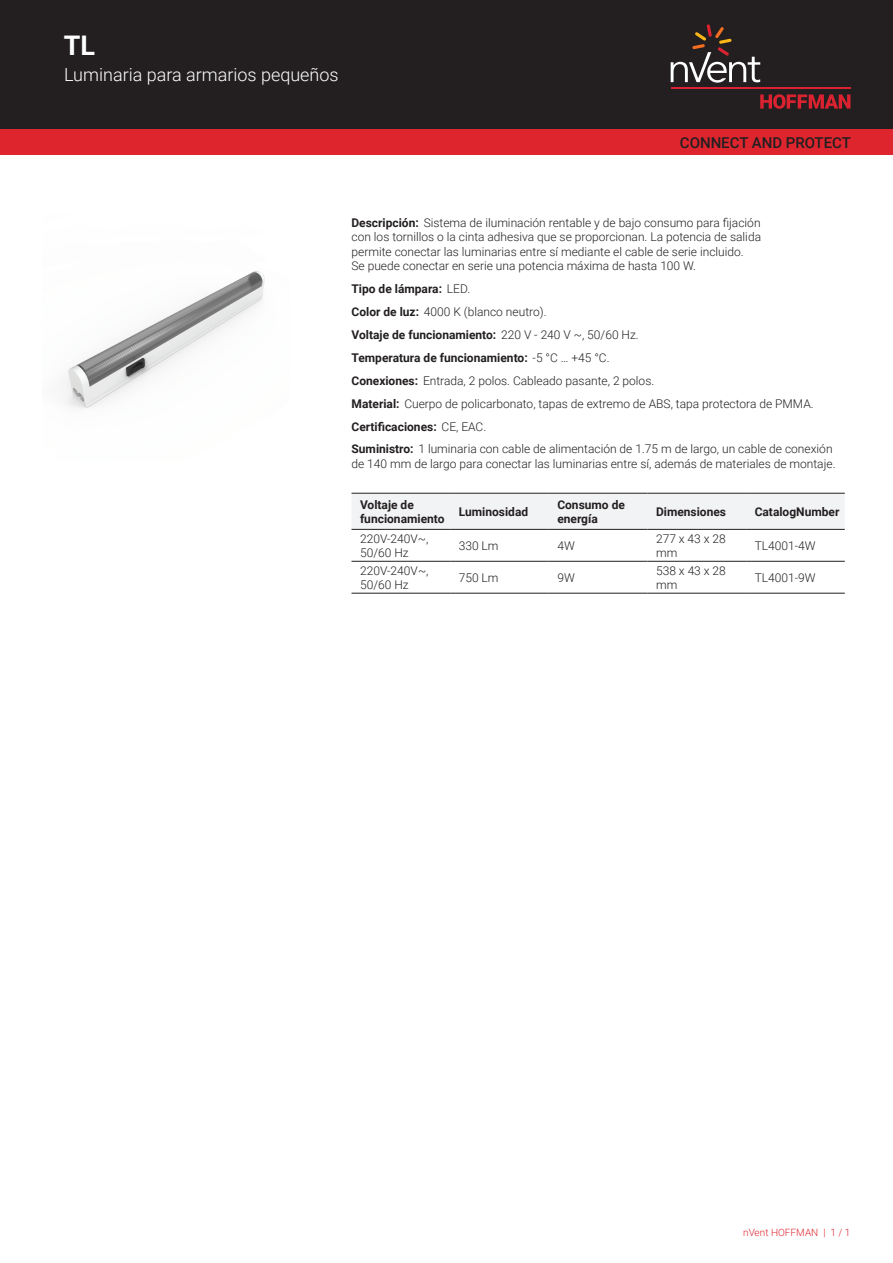
<style>
.page{position:relative;width:893px;height:1263px;background:#fff}
.page>*{position:absolute;margin:0;border:0;box-sizing:border-box;transform-origin:0 0}
.t1{font:700 27px "Roboto";color:#fff}
.t2{font:300 18px "Roboto";color:#fff}
.t3{font:500 15px "Roboto";color:#231f20}
.t4{font:300 12px/14.4px "Roboto";color:#231f20}
.t5{font:700 12px/14.4px "Roboto";color:#231f20}
.t6{font:300 10.05px "Roboto";color:#de252e}
.s1{font-weight:700}
</style>
<div class="page">
<div style="left:0;top:0;width:893px;height:129px;background:#231f20"></div>
<svg style="left:760px;top:94px;width:90px;height:15px"></svg>
<hr style="left:671px;top:88px;width:179px;height:1px;background:#db2230">
<svg style="left:671px;top:24px;width:89px;height:59px"></svg>
<div style="left:0;top:129px;width:893px;height:26px;background:#de252e"></div>
<div style="left:351px;top:494px;width:494px;height:35px;background:#f2f3f4"></div>
<hr style="left:351px;top:493px;width:99px;height:1px;background:#231f20">
<hr style="left:450px;top:493px;width:99px;height:1px;background:#231f20">
<hr style="left:549px;top:493px;width:98px;height:1px;background:#231f20">
<hr style="left:647px;top:493px;width:99px;height:1px;background:#231f20">
<hr style="left:746px;top:493px;width:99px;height:1px;background:#231f20">
<hr style="left:351px;top:561px;width:99px;height:1px;background:#231f20">
<hr style="left:450px;top:561px;width:99px;height:1px;background:#231f20">
<hr style="left:549px;top:561px;width:98px;height:1px;background:#231f20">
<hr style="left:647px;top:561px;width:99px;height:1px;background:#231f20">
<hr style="left:746px;top:561px;width:99px;height:1px;background:#231f20">
<hr style="left:351px;top:593px;width:99px;height:1px;background:#231f20">
<hr style="left:450px;top:593px;width:99px;height:1px;background:#231f20">
<hr style="left:549px;top:593px;width:98px;height:1px;background:#231f20">
<hr style="left:647px;top:593px;width:99px;height:1px;background:#231f20">
<hr style="left:746px;top:593px;width:99px;height:1px;background:#231f20">
<hr style="left:351px;top:529px;width:99px;height:1px;background:#231f20">
<hr style="left:450px;top:529px;width:99px;height:1px;background:#231f20">
<hr style="left:549px;top:529px;width:98px;height:1px;background:#231f20">
<hr style="left:647px;top:529px;width:99px;height:1px;background:#231f20">
<hr style="left:746px;top:529px;width:99px;height:1px;background:#231f20">
<img style="left:64px;top:271px;width:201px;height:138px">
<h1 class="t1" style="left:64px;top:26px;width:33px">TL</h1>
<h2 class="t2" style="left:64px;top:62px;width:276px">Luminaria para armarios pequeños</h2>
<p class="t3" style="left:680px;top:132px;width:173px">CONNECT AND PROTECT</p>
<p class="t4" style="left:351px;top:215px;width:411px"><span class="s1">Descripción:</span> Sistema de iluminación rentable y de bajo consumo para fijación con los tornillos o la cinta adhesiva que se proporcionan. La potencia de salida permite conectar las luminarias entre sí mediante el cable de serie incluido.<br>Se puede conectar en serie una potencia máxima de hasta 100 W.</p>
<p class="t4" style="left:351px;top:277px;width:483px;line-height:23px"><span class="s1">Tipo de lámpara:</span> LED.<br><span class="s1">Color de luz:</span> 4000 K (blanco neutro).<br><span class="s1">Voltaje de funcionamiento:</span> 220 V - 240 V ~, 50/60 Hz.<br><span class="s1">Temperatura de funcionamiento:</span> -5 °C … +45 °C.<br><span class="s1">Conexiones:</span> Entrada, 2 polos. Cableado pasante, 2 polos.<br><span class="s1">Material:</span> Cuerpo de policarbonato, tapas de extremo de ABS, tapa protectora de PMMA.<br><span class="s1">Certificaciones:</span> CE, EAC.<br><span class="s1">Suministro:</span> 1 luminaria con cable de alimentación de 1.75 m de largo, un cable de conexión</p>
<p class="t4" style="left:351px;top:456px;width:485px">de 140 mm de largo para conectar las luminarias entre sí, además de materiales de montaje.</p>
<p class="t5" style="left:360px;top:497px;width:86px">Voltaje de funcionamiento</p>
<p class="t5" style="left:459px;top:504px;width:71px">Luminosidad</p>
<p class="t5" style="left:557px;top:497px;width:69px">Consumo de energía</p>
<p class="t5" style="left:656px;top:504px;width:72px">Dimensiones</p>
<p class="t5" style="left:755px;top:504px;width:86px">CatalogNumber</p>
<p class="t4" style="left:360px;top:531px;width:70px">220V-240V~,<br>50/60 Hz</p>
<p class="t4" style="left:459px;top:538px;width:41px">330 Lm</p>
<p class="t4" style="left:557px;top:538px;width:19px">4W</p>
<p class="t4" style="left:656px;top:531px;width:71px">277 x 43 x 28 mm</p>
<p class="t4" style="left:755px;top:538px;width:62px">TL4001-4W</p>
<p class="t4" style="left:360px;top:563px;width:70px">220V-240V~,<br>50/60 Hz</p>
<p class="t4" style="left:459px;top:570px;width:41px">750 Lm</p>
<p class="t4" style="left:557px;top:570px;width:19px">9W</p>
<p class="t4" style="left:656px;top:563px;width:71px">538 x 43 x 28 mm</p>
<p class="t4" style="left:755px;top:570px;width:62px">TL4001-9W</p>
<p class="t6" style="left:743px;top:1226px;width:109px">nVent HOFFMAN | 1 / 1</p>
</div>
